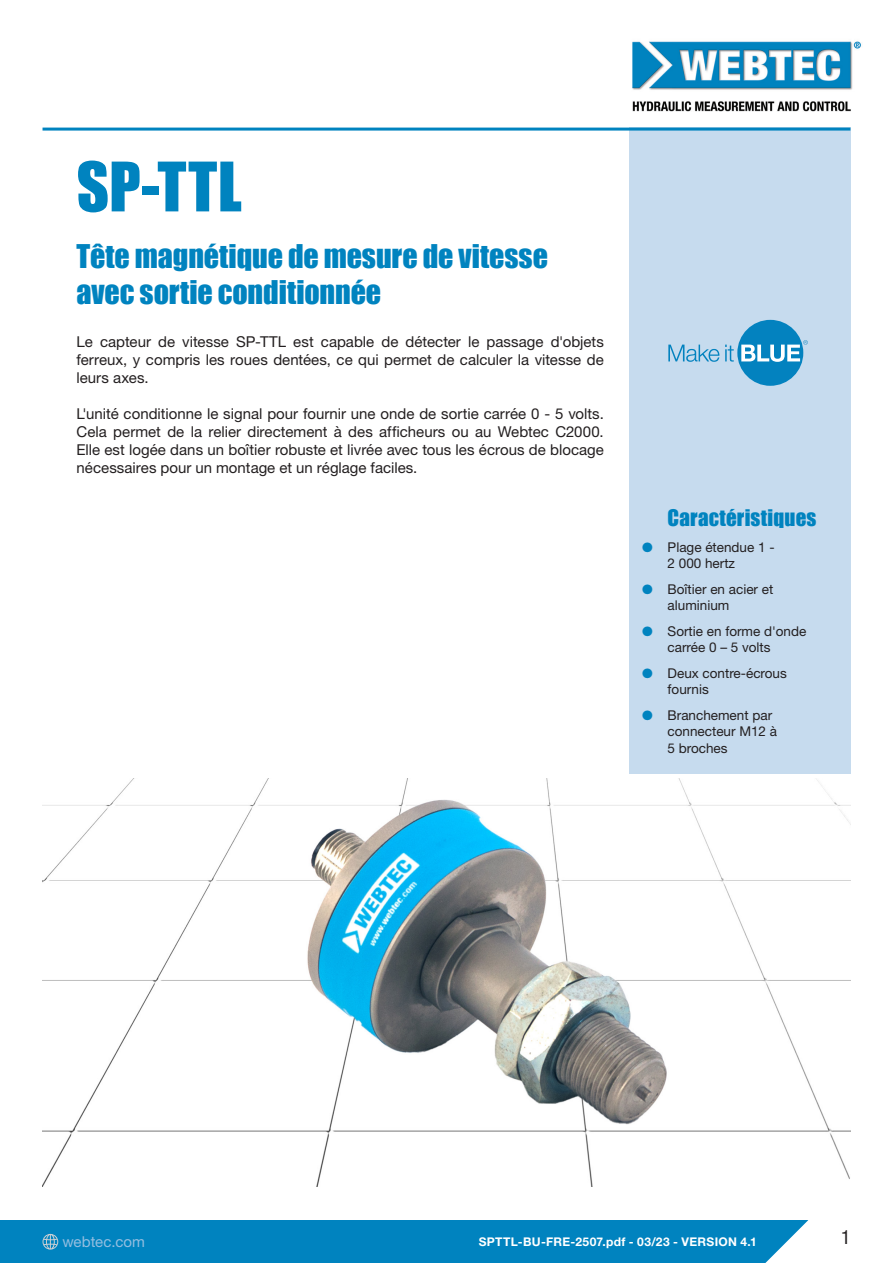
<style>
.page{position:relative;width:893px;height:1263px;background:#fff}
.page>*{position:absolute;margin:0;border:0;box-sizing:border-box;transform-origin:0 0}
.Datasheet_heading{font:63px "Impact";color:#0083bf}
.Datasheet_sub_heading{font:30px/36px "Impact";letter-spacing:-.005em;color:#0083bf}
.Features_heading{font:21px "Impact";letter-spacing:.01em;color:#0083bf}
.t1{font:condensed 19.5px "Helvetica Neue LT Std";color:#231f20}
.Introductory_copy{font:15px/18px "Helvetica Neue LT Std";color:#231f20;text-align:justify}
.t2{font:15px "Helvetica Neue LT Std";letter-spacing:.005em;color:#94bee0}
.t3{font:13.5px/16.5px "Helvetica Neue LT Std";color:#231f20}
.t4{font:700 12px "Helvetica Neue LT Std";letter-spacing:.03em;color:#fff}
.s1{color:#0083bf}
</style>
<div class="page">
<div style="left:0;top:1220px;width:893px;height:43px;background:#0083bf"></div>
<div style="left:629px;top:128px;width:221px;height:646px;background:#c6dbee"></div>
<img style="left:632px;top:41px;width:229px;height:71px">
<hr style="left:43px;top:128px;width:807px;height:3px;background:#0083bf">
<svg style="left:43px;top:1234px;width:15px;height:15px"></svg>
<img style="left:43px;top:778px;width:807px;height:408px">
<svg style="left:765px;top:1135px;width:128px;height:128px"></svg>
<div style="left:737px;top:320px;width:66px;height:66px;background:#0382bf;border-radius:50%"></div>
<svg style="left:668px;top:345px;width:51px;height:17px"></svg>
<svg style="left:725px;top:345px;width:9px;height:17px"></svg>
<svg style="left:741px;top:340px;width:67px;height:22px"></svg>
<p class="Datasheet_heading" style="left:77px;top:138px;width:167px">SP-TTL</p>
<p class="Datasheet_sub_heading" style="left:77px;top:238px;width:473px">Tête magnétique de mesure de vitesse avec sortie conditionnée</p>
<p class="Introductory_copy" style="left:77px;top:332px;width:529px">Le capteur de vitesse SP-TTL est capable de détecter le passage d'objets ferreux, y compris les roues dentées, ce qui permet de calculer la vitesse de leurs axes.</p>
<p class="Introductory_copy" style="left:77px;top:404px;width:529px">L'unité conditionne le signal pour fournir une onde de sortie carrée 0 - 5 volts.<br>Cela permet de la relier directement à des afficheurs ou au Webtec C2000.<br>Elle est logée dans un boîtier robuste et livrée avec tous les écrous de blocage nécessaires pour un montage et un réglage faciles.</p>
<p class="Features_heading" style="left:668px;top:502px;width:150px">Caractéristiques</p>
<p class="t3" style="left:668px;top:538px;width:109px;text-indent:-26px"><span class="s1">●</span> Plage étendue 1 -<br>2 000 hertz</p>
<p class="t3" style="left:668px;top:580px;width:107px;text-indent:-26px"><span class="s1">●</span> Boîtier en acier et aluminium</p>
<p class="t3" style="left:668px;top:622px;width:140px;text-indent:-26px"><span class="s1">●</span> Sortie en forme d'onde carrée 0 – 5 volts</p>
<p class="t3" style="left:668px;top:664px;width:121px;text-indent:-26px"><span class="s1">●</span> Deux contre-écrous fournis</p>
<p class="t3" style="left:668px;top:706px;width:111px;text-indent:-26px"><span class="s1">●</span> Branchement par connecteur M12 à<br>5 broches</p>
<p class="t2" style="left:62px;top:1232px;width:84px">webtec.com</p>
<h3 class="t1" style="left:841px;top:1225px;width:11px">1</h3>
<p class="t4" style="left:479px;top:1234px;width:280px">SPTTL-BU-FRE-2507.pdf - 03/23 - VERSION 4.1</p>
</div>
